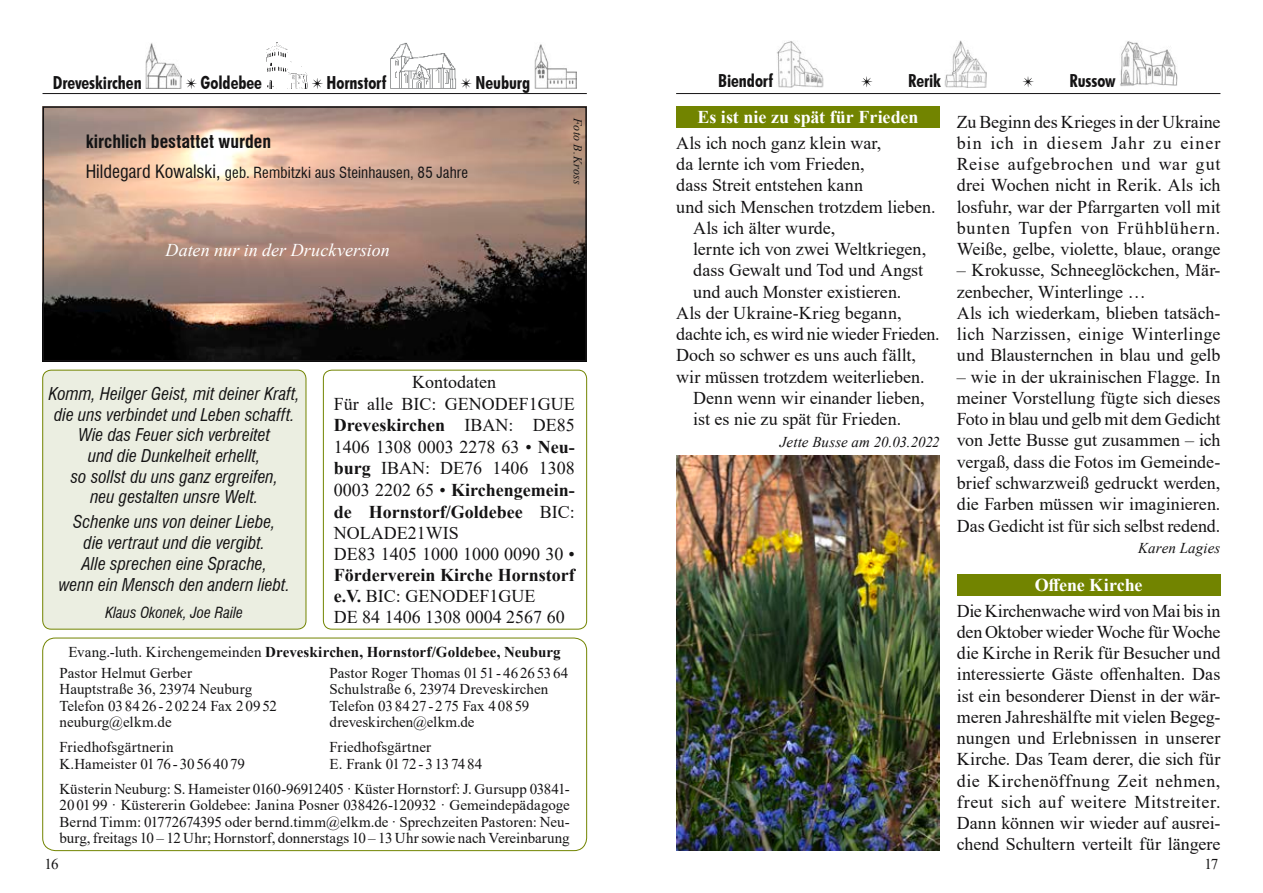
<style>
.page{position:relative;width:1263px;height:893px;background:#fff}
.page>*{position:absolute;margin:0;border:0;box-sizing:border-box;transform-origin:0 0}
.t1{font:18px/21.3px "Times New Roman";color:#141314}
.t2{font:700 condensed 18px "Futura BT";letter-spacing:-.005em;color:#141314}
.t3{font:700 18px "Times New Roman";letter-spacing:-.005em;color:#fff}
.t4{font:italic 18px "Times New Roman";color:#fff}
.t5{font:700 condensed 18px "Swiss 721 BT";color:#141314}
.t6{font:italic condensed 17.25px/20.7px "Swiss 721 BT";color:#141314;text-align:center}
.t7{font:15px/16.5px "Times New Roman";color:#141314}
.t8{font:condensed 15px "Swiss 721 BT";letter-spacing:.01em;color:#141314}
.t9{font:italic 15px "Times New Roman";letter-spacing:.005em;color:#141314}
.t10{font:italic condensed 15px "Swiss 721 BT";color:#141314}
.t11{font:italic 12px "Times New Roman";color:#141314}
.s1{font-size:18px}
.s2{font-weight:700}
</style>
<div class="page">
<hr style="left:676px;top:93px;width:544px;height:1px;background:#141314">
<img style="left:777px;top:41px;width:46px;height:46px">
<svg style="left:861px;top:76px;width:11px;height:11px"></svg>
<img style="left:945px;top:40px;width:41px;height:47px">
<svg style="left:1023px;top:76px;width:10px;height:11px"></svg>
<img style="left:1120px;top:41px;width:58px;height:45px">
<hr style="left:43px;top:93px;width:544px;height:1px;background:#141314">
<img style="left:146px;top:43px;width:36px;height:46px">
<svg style="left:186px;top:78px;width:11px;height:11px"></svg>
<img style="left:266px;top:42px;width:42px;height:47px">
<svg style="left:312px;top:78px;width:11px;height:11px"></svg>
<img style="left:390px;top:42px;width:66px;height:47px">
<svg style="left:461px;top:78px;width:10px;height:11px"></svg>
<img style="left:534px;top:44px;width:43px;height:45px">
<img style="left:46px;top:109px;width:538px;height:249px">
<div style="left:43px;top:106px;width:544px;height:255px;border:2px solid #141314"></div>
<img style="left:676px;top:455px;width:264px;height:395px">
<div style="left:43px;top:370px;width:263px;height:259px;background:#ebeee1;border-radius:9px"></div>
<div style="left:43px;top:370px;width:263px;height:259px;border:1px solid #728400;border-radius:9px"></div>
<div style="left:323px;top:370px;width:264px;height:259px;border:1px solid #728400;border-radius:9px"></div>
<div style="left:43px;top:638px;width:544px;height:213px;border:1px solid #728400;border-radius:13px"></div>
<div style="left:676px;top:106px;width:264px;height:22px;background:#728400"></div>
<div style="left:957px;top:574px;width:263px;height:21px;background:#728400"></div>
<p class="t2" style="left:53px;top:72px;width:91px">Dreveskirchen</p>
<p class="t2" style="left:201px;top:72px;width:63px">Goldebee</p>
<p class="t2" style="left:327px;top:72px;width:61px">Hornstorf</p>
<p class="t2" style="left:475px;top:72px;width:56px">Neuburg</p>
<p class="t5" style="left:86px;top:131px;width:187px">kirchlich bestattet wurden</p>
<p class="t8" style="left:86px;top:164px;width:384px"><span class="s1">Hildegard Kowalski,</span> geb. Rembitzki aus Steinhausen, 85 Jahre</p>
<p class="t4" style="left:166px;top:237px;width:226px">Daten nur in der Druckversion</p>
<p class="t11" style="left:586px;top:118px;width:68px;rotate:90deg">Foto B.Kross</p>
<p class="t1" style="left:334px;top:371px;width:243px;text-indent:78px">Kontodaten<br>Für alle BIC: GENODEF1GUE<br><span class="s2">Dreveskirchen</span> IBAN: DE85<br>1406 1308 0003 2278 63 • <span class="s2">Neu&shy;burg</span> IBAN: DE76 1406 1308<br>0003 2202 65 • <span class="s2">Kirchengemein&shy;de Hornstorf/Goldebee</span> BIC:<br>NOLADE21WIS<br>DE83 1405 1000 1000 0090 30 •</p>
<p class="t1" style="left:334px;top:564px;width:242px"><span class="s2">Förderverein Kirche Hornstorf e.V.</span> BIC: GENODEF1GUE<br>DE 84 1406 1308 0004 2567 60</p>
<p class="t7" style="left:60px;top:641px;width:503px;line-height:20.7px;text-indent:9px">Evang.-luth. Kirchengemeinden <span class="s2">Dreveskirchen, Hornstorf/Goldebee, Neuburg<br></span>Pastor Helmut Gerber</p>
<p class="t6" style="left:49px;top:383px;width:252px">Komm, Heilger Geist, mit deiner Kraft, die uns verbindet und Leben schafft.<br>Wie das Feuer sich verbreitet<br>und die Dunkelheit erhellt,<br>so sollst du uns ganz ergreifen,<br>neu gestalten unsre Welt.</p>
<p class="t6" style="left:59px;top:512px;width:233px">Schenke uns von deiner Liebe,<br>die vertraut und die vergibt.<br>Alle sprechen eine Sprache,<br>wenn ein Mensch den andern liebt.</p>
<p class="t10" style="left:106px;top:603px;width:139px">Klaus Okonek, Joe Raile</p>
<p class="t7" style="left:330px;top:664px;width:240px">Pastor Roger Thomas 0151 -46 265364</p>
<p class="t7" style="left:60px;top:680px;width:194px">Hauptstraße 36, 23974 Neuburg</p>
<p class="t7" style="left:330px;top:680px;width:220px">Schulstraße 6, 23974 Dreveskirchen</p>
<p class="t7" style="left:60px;top:697px;width:219px">Telefon 03 84 26- 20224 Fax 2 0952</p>
<p class="t7" style="left:330px;top:697px;width:201px">Telefon 0384 27- 275 Fax 40859</p>
<p class="t7" style="left:60px;top:713px;width:114px">neuburg@elkm.de</p>
<p class="t7" style="left:330px;top:713px;width:147px">dreveskirchen@elkm.de</p>
<p class="t7" style="left:60px;top:738px;width:116px">Friedhofsgärtnerin</p>
<p class="t7" style="left:330px;top:738px;width:103px">Friedhofsgärtner</p>
<p class="t7" style="left:60px;top:755px;width:187px">K.Hameister 0176 - 30 5640 79</p>
<p class="t7" style="left:60px;top:751px;width:512px;line-height:25px;text-indent:270px">E. Frank 0172-3137484<br>Küsterin Neuburg: S. Hameister 0160-96912405 · Küster Hornstorf: J. Gursupp 03841-</p>
<p class="t7" style="left:60px;top:796px;width:512px;text-align:justify">20 0199 · Küstererin Goldebee: Janina Posner 038426-120932 · Gemeindepädagoge Bernd Timm: 01772674395 oder bernd.timm@elkm.de · Sprechzeiten Pastoren: Neu&shy;burg, freitags 10 – 12 Uhr; Hornstorf, donnerstags 10 – 13 Uhr sowie nach Vereinbarung</p>
<p class="t7" style="left:45px;top:856px;width:16px">16</p>
<p class="t2" style="left:718px;top:70px;width:56px">Biendorf</p>
<p class="t2" style="left:908px;top:70px;width:34px">Rerik</p>
<p class="t2" style="left:1069px;top:70px;width:48px">Russow</p>
<p class="t3" style="left:697px;top:104px;width:222px">Es ist nie zu spät für Frieden</p>
<p class="t1" style="left:676px;top:132px;width:207px">Als ich noch ganz klein war,</p>
<p class="t1" style="left:676px;top:153px;width:190px">da lernte ich vom Frieden,</p>
<p class="t1" style="left:676px;top:174px;width:189px">dass Streit entstehen kann</p>
<p class="t1" style="left:676px;top:195px;width:261px">und sich Menschen trotzdem lieben.</p>
<p class="t1" style="left:693px;top:217px;width:144px">Als ich älter wurde,</p>
<p class="t1" style="left:693px;top:238px;width:235px">lernte ich von zwei Weltkriegen,</p>
<p class="t1" style="left:693px;top:259px;width:232px">dass Gewalt und Tod und Angst</p>
<p class="t1" style="left:693px;top:280px;width:210px">und auch Monster existieren.</p>
<p class="t1" style="left:676px;top:302px;width:227px">Als der Ukraine-Krieg begann,</p>
<p class="t1" style="left:676px;top:323px;width:265px">dachte ich, es wird nie wieder Frieden.</p>
<p class="t1" style="left:676px;top:344px;width:241px">Doch so schwer es uns auch fällt,</p>
<p class="t1" style="left:676px;top:365px;width:250px">wir müssen trotzdem weiterlieben.</p>
<p class="t1" style="left:693px;top:387px;width:233px">Denn wenn wir einander lieben,</p>
<p class="t1" style="left:693px;top:408px;width:209px">ist es nie zu spät für Frieden.</p>
<p class="t9" style="left:780px;top:431px;width:161px">Jette Busse am 20.03.2022</p>
<p class="t1" style="left:957px;top:110px;width:265px;text-align:justify">Zu Beginn des Krieges in der Ukraine bin ich in diesem Jahr zu einer Reise aufgebrochen und war gut drei Wochen nicht in Rerik. Als ich losfuhr, war der Pfarrgarten voll mit bunten Tupfen von Frühblühern.<br>Weiße, gelbe, violette, blaue, orange</p>
<p class="t1" style="left:957px;top:259px;width:265px">– Krokusse, Schneeglöckchen, Mär&shy;zenbecher, Winterlinge …<br>Als ich wiederkam, blieben tatsäch&shy;lich Narzissen, einige Winterlinge und Blausternchen in blau und gelb</p>
<p class="t1" style="left:957px;top:365px;width:265px;text-align:justify">– wie in der ukrainischen Flagge. In meiner Vorstellung fügte sich dieses Foto in blau und gelb mit dem Gedicht von Jette Busse gut zusammen – ich vergaß, dass die Fotos im Gemeinde&shy;brief schwarzweiß gedruckt werden, die Farben müssen wir imaginieren.<br>Das Gedicht ist für sich selbst redend.</p>
<p class="t9" style="left:1138px;top:537px;width:84px">Karen Lagies</p>
<p class="t3" style="left:1035px;top:572px;width:109px">Offene Kirche</p>
<p class="t1" style="left:957px;top:599px;width:265px;text-align:justify">Die Kirchenwache wird von Mai bis in den Oktober wieder Woche für Woche die Kirche in Rerik für Besucher und interessierte Gäste offenhalten. Das ist ein besonderer Dienst in der wär&shy;meren Jahreshälfte mit vielen Begeg&shy;nungen und Erlebnissen in unserer Kirche. Das Team derer, die sich für die Kirchenöffnung Zeit nehmen, freut sich auf weitere Mitstreiter.<br>Dann können wir wieder auf ausrei&shy;chend Schultern verteilt für längere</p>
<p class="t7" style="left:1204px;top:856px;width:15px">17</p>
</div>
